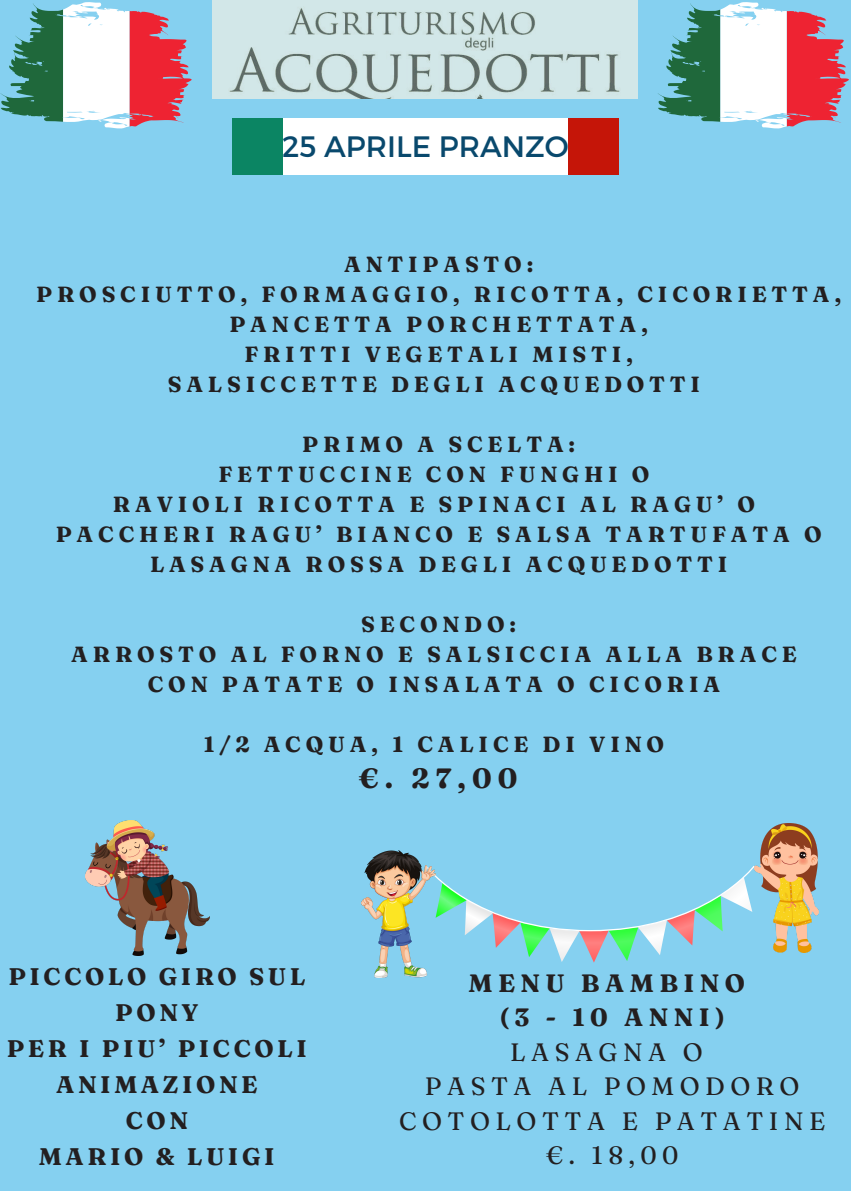
<style>
.page{position:relative;width:851px;height:1191px;background:#fff}
.page>*{position:absolute;margin:0;border:0;box-sizing:border-box;transform-origin:0 0}
.t1{font:29.6px "Montserrat";color:#09496d}
.t2{font:700 28px "Fraunces 9 pt";color:#231f20}
.t3{font:25px/34.4px "Fraunces 9 pt";letter-spacing:.22em;color:#231f20;text-align:center}
.t4{font:700 24px/36px "Fraunces 9 pt";letter-spacing:.15em;color:#231f20;text-align:center}
.t5{font:700 22px "Fraunces 9 pt";letter-spacing:.22em;color:#231f20}
.s1{font-weight:700}
</style>
<div class="page">
<div style="left:0;top:0;width:850px;height:1191px;background:#85d0f0"></div>
<div style="left:283px;top:119px;width:285px;height:56px;background:#fff"></div>
<div style="left:568px;top:119px;width:51px;height:56px;background:#c51508"></div>
<div style="left:232px;top:119px;width:51px;height:56px;background:#0b8563"></div>
<img style="left:213px;top:0;width:424px;height:99px">
<svg style="left:0;top:2px;width:192px;height:127px"></svg>
<svg style="left:658px;top:2px;width:191px;height:127px"></svg>
<svg style="left:435px;top:866px;width:319px;height:97px"></svg>
<img style="left:361px;top:850px;width:74px;height:128px">
<img style="left:754px;top:823px;width:64px;height:129px">
<img style="left:85px;top:820px;width:125px;height:135px">
<p class="t1" style="left:282px;top:127px;width:288px">25 APRILE PRANZO</p>
<p class="t5" style="left:344px;top:250px;width:191px">ANTIPASTO:</p>
<p class="t5" style="left:36px;top:280px;width:806px">PROSCIUTTO, FORMAGGIO, RICOTTA, CICORIETTA,</p>
<p class="t5" style="left:229px;top:310px;width:420px">PANCETTA PORCHETTATA,</p>
<p class="t5" style="left:244px;top:340px;width:390px">FRITTI VEGETALI MISTI,</p>
<p class="t5" style="left:168px;top:370px;width:534px">SALSICCETTE DEGLI ACQUEDOTTI</p>
<p class="t5" style="left:302px;top:430px;width:274px">PRIMO A SCELTA:</p>
<p class="t5" style="left:218px;top:460px;width:432px">FETTUCCINE CON FUNGHI O</p>
<p class="t5" style="left:113px;top:490px;width:643px">RAVIOLI RICOTTA E SPINACI AL RAGU’ O</p>
<p class="t5" style="left:56px;top:520px;width:767px">PACCHERI RAGU’ BIANCO E SALSA TARTUFATA O</p>
<p class="t5" style="left:150px;top:550px;width:579px">LASAGNA ROSSA DEGLI ACQUEDOTTI</p>
<p class="t5" style="left:361px;top:610px;width:156px">SECONDO:</p>
<p class="t5" style="left:71px;top:640px;width:727px">ARROSTO AL FORNO E SALSICCIA ALLA BRACE</p>
<p class="t5" style="left:148px;top:670px;width:573px">CON PATATE O INSALATA O CICORIA</p>
<p class="t5" style="left:204px;top:730px;width:462px">1/2 ACQUA, 1 CALICE DI VINO</p>
<p class="t2" style="left:358px;top:761px;width:160px">€. 27,00</p>
<p class="t4" style="left:7px;top:958px;width:302px">PICCOLO GIRO SUL<br>PONY<br>PER I PIU’ PICCOLI<br>ANIMAZIONE<br>CON<br>MARIO &amp; LUIGI</p>
<p class="t3" style="left:399px;top:965px;width:428px"><span class="s1">MENU BAMBINO<br>(3 - 10 ANNI)<br></span>LASAGNA O<br>PASTA AL POMODORO<br>COTOLOTTA E PATATINE €. 18,00</p>
</div>
